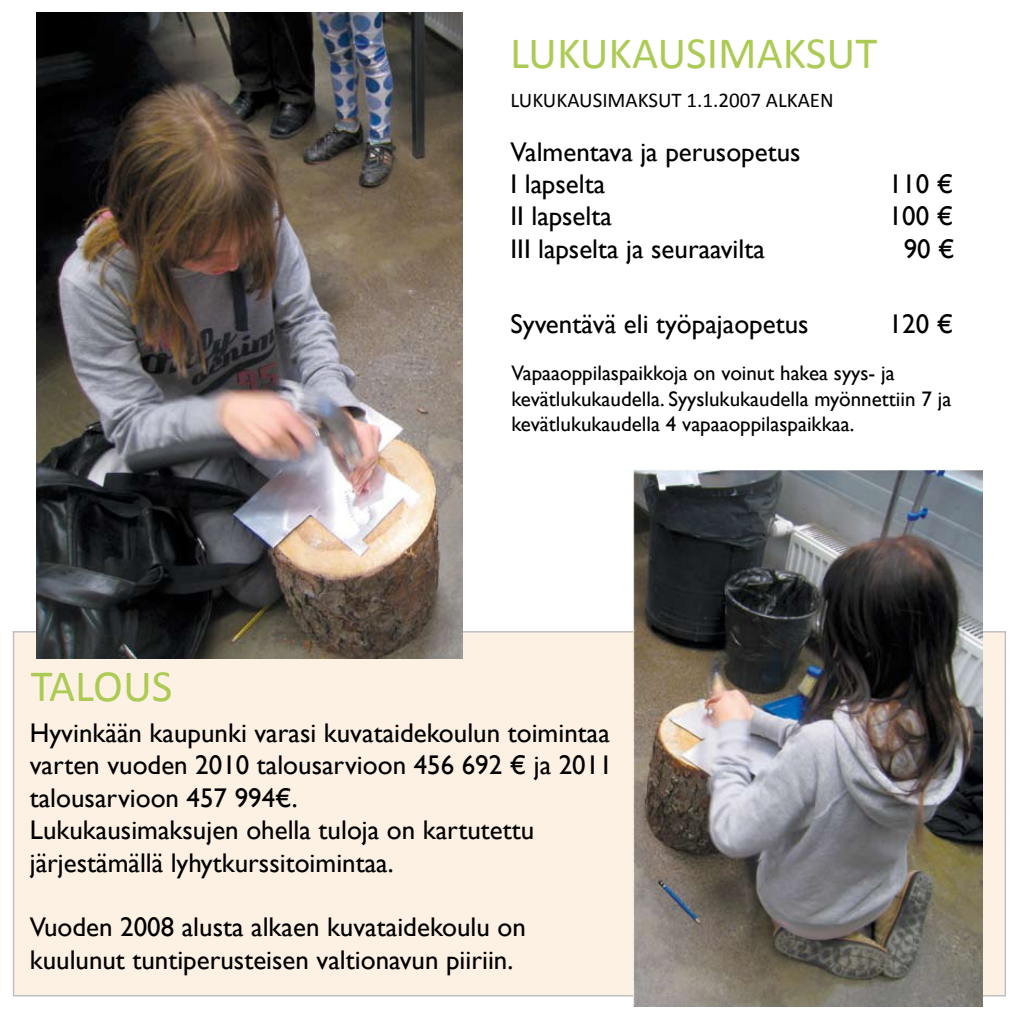
<style>
.page{position:relative;width:1021px;height:1021px;background:#fff}
.page>*{position:absolute;margin:0;border:0;box-sizing:border-box;transform-origin:0 0}
.t1{font:45px "Calibri";color:#accb55}
.t2{font:27px/32.4px "Gill Sans";color:#000}
.t3{font:21px/25.2px "Gill Sans";color:#000}
.t4{font:21px "Calibri";color:#000}
</style>
<div class="page">
<div style="left:14px;top:631px;width:991px;height:364px;background:#fdf1e4"></div>
<img style="left:36px;top:13px;width:426px;height:645px">
<img style="left:634px;top:469px;width:348px;height:537px">
<h1 class="t1" style="left:510px;top:25px;width:368px">LUKUKAUSIMAKSUT</h1>
<p class="t4" style="left:510px;top:86px;width:325px">LUKUKAUSIMAKSUT 1.1.2007 ALKAEN</p>
<p class="t2" style="left:510px;top:136px;width:292px">Valmentava ja perusopetus<br>I lapselta</p>
<p class="t2" style="left:888px;top:168px;width:66px">110 €</p>
<p class="t2" style="left:510px;top:200px;width:103px">II lapselta</p>
<p class="t2" style="left:888px;top:200px;width:66px">100 €</p>
<p class="t2" style="left:510px;top:233px;width:256px">III lapselta ja seuraavilta</p>
<p class="t2" style="left:903px;top:233px;width:52px">90 €</p>
<p class="t2" style="left:510px;top:308px;width:299px">Syventävä eli työpajaopetus</p>
<p class="t2" style="left:888px;top:308px;width:66px">120 €</p>
<p class="t3" style="left:511px;top:361px;width:441px">Vapaaoppilaspaikkoja on voinut hakea syys- ja kevätlukukaudella. Syyslukukaudella myönnettiin 7 ja kevätlukukaudella 4 vapaaoppilaspaikkaa.</p>
<h1 class="t1" style="left:31px;top:657px;width:143px">TALOUS</h1>
<p class="t2" style="left:30px;top:717px;width:584px">Hyvinkään kaupunki varasi kuvataidekoulun toimintaa varten vuoden 2010 talousarvioon 456 692 € ja 2011 talousarvioon 457 994€.<br>Lukukausimaksujen ohella tuloja on kartutettu järjestämällä lyhytkurssitoimintaa.</p>
<p class="t2" style="left:30px;top:911px;width:497px">Vuoden 2008 alusta alkaen kuvataidekoulu on kuulunut tuntiperusteisen valtionavun piiriin.</p>
</div>
